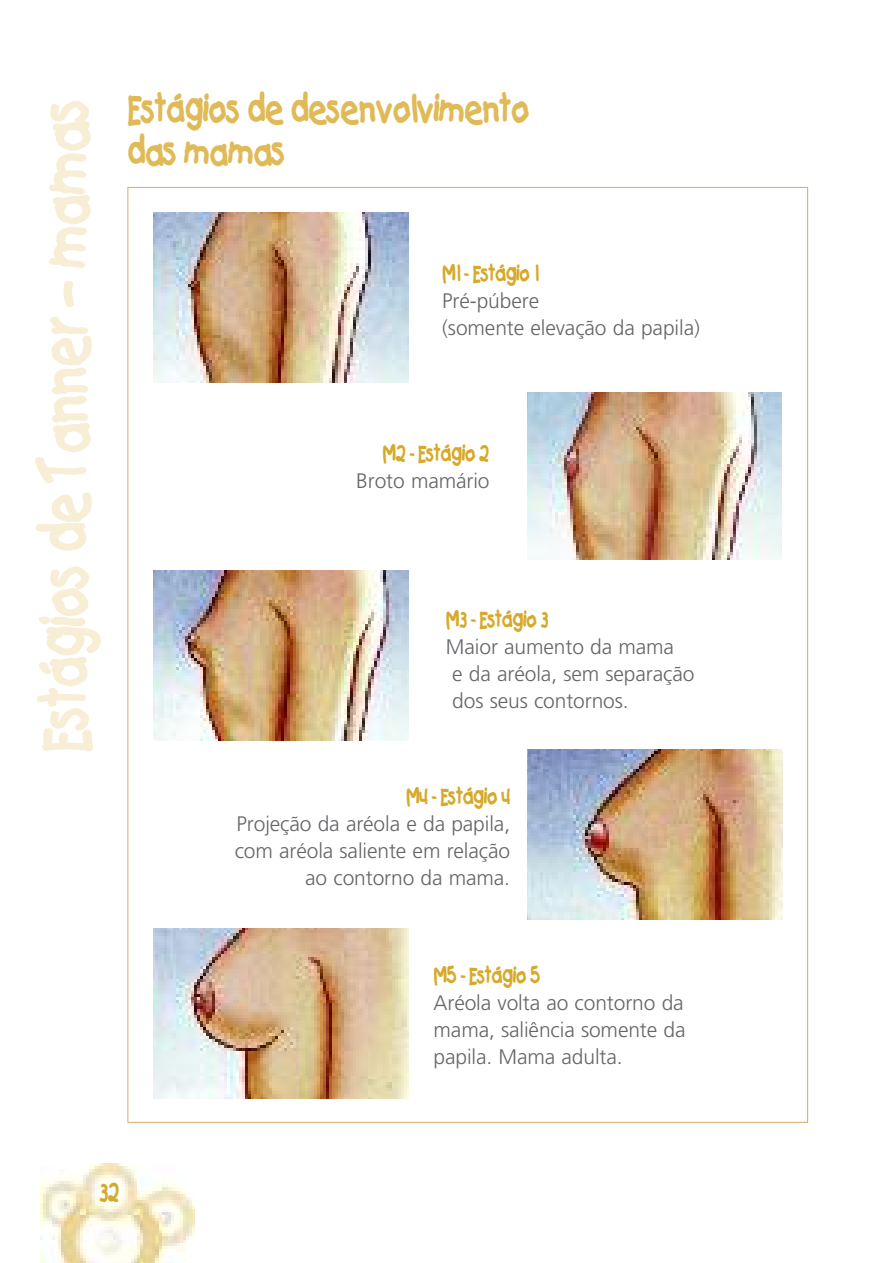
<style>
.page{position:relative;width:893px;height:1263px;background:#fff}
.page>*{position:absolute;margin:0;border:0;box-sizing:border-box;transform-origin:0 0}
.t1{font:100 60px "Catchup";color:#f7eed5}
.t2{font:100 36px/42px "Catchup";color:#dfba56}
.t3{font:100 24px "Catchup";color:#d7a92b}
.t4{font:300 21px/27px "Frutiger LT";letter-spacing:-.005em;color:#66666a}
.t5{font:100 21px "Catchup";letter-spacing:-.005em;color:#d7a92b}
</style>
<div class="page">
<img style="left:41px;top:1164px;width:153px;height:99px">
<img style="left:153px;top:213px;width:255px;height:170px">
<img style="left:527px;top:393px;width:255px;height:166px">
<img style="left:153px;top:571px;width:255px;height:170px">
<img style="left:527px;top:750px;width:255px;height:170px">
<img style="left:153px;top:929px;width:255px;height:170px">
<h1 class="t1" style="left:31px;top:752px;width:659px;rotate:-90deg">Estágiosde Tanner – mamas</h1>
<h2 class="t2" style="left:128px;top:89px;width:404px">Estágios de desenvolvimento das mamas</h2>
<p class="t5" style="left:442px;top:261px;width:98px">M1 - Estágio 1</p>
<p class="t4" style="left:442px;top:287px;width:259px">Pré-púbere<br>(somente elevação da papila)</p>
<p class="t5" style="left:382px;top:441px;width:109px">M2 - Estágio 2</p>
<p class="t4" style="left:356px;top:468px;width:135px">Broto mamário</p>
<p class="t5" style="left:446px;top:607px;width:104px">M3 - Estágio 3</p>
<p class="t4" style="left:446px;top:633px;width:250px">Maior aumento da mama<br>e da aréola, sem separação dos seus contornos.</p>
<p class="t5" style="left:406px;top:785px;width:106px">M4 - Estágio 4</p>
<p class="t4" style="left:235px;top:811px;width:277px;text-align:right">Projeção da aréola e da papila, com aréola saliente em relação ao contorno da mama.</p>
<p class="t5" style="left:434px;top:964px;width:108px">M5 - Estágio 5</p>
<p class="t4" style="left:434px;top:990px;width:254px;text-align:justify">Aréola volta ao contorno da mama, saliência somente da papila. Mama adulta.</p>
<p class="t3" style="left:99px;top:1179px;width:22px">32</p>
</div>
